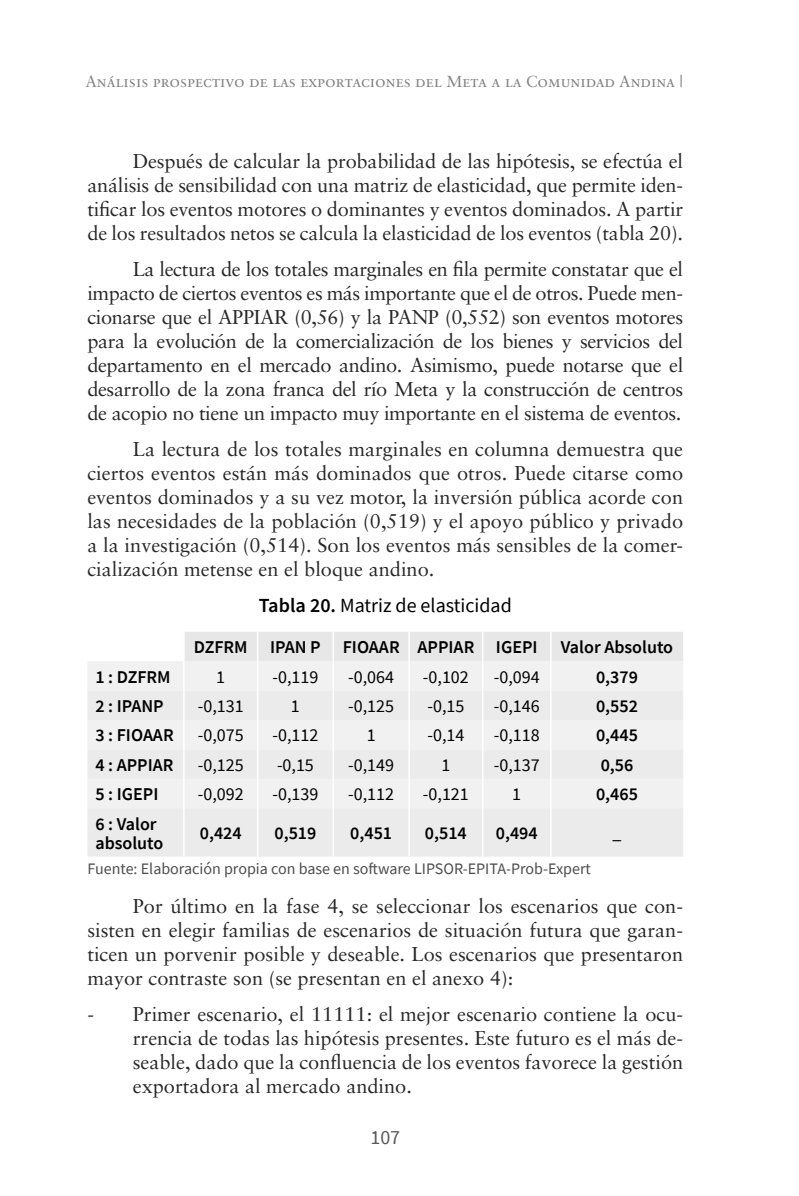
<style>
.page{position:relative;width:799px;height:1196px;background:#fff}
.page>*{position:absolute;margin:0;border:0;box-sizing:border-box;transform-origin:0 0}
.t1{font:20px/24px "Sabon";color:#282828;text-align:justify}
.t2{font:20px "Source Sans Pro";color:#000}
.t3{font:20px "Source Sans Pro";color:#585858}
.t4{font:600 18px/19px "Source Sans Pro";color:#000}
.t5{font:18px "Source Sans Pro";color:#000}
.t6{font:16px "Source Sans Pro";color:#4d4d4d}
.t7{font:16px "Sabon Roman SC";color:#818181}
.s1{font-weight:600}
</style>
<div class="page">
<div style="left:88px;top:661px;width:95px;height:29px;background:#f1f1f1"></div>
<div style="left:87px;top:690px;width:596px;height:166px;background:#ebebeb"></div>
<svg style="left:185px;top:632px;width:498px;height:58px"></svg>
<hr style="left:183px;top:690px;width:1px;height:30px;background:#fff">
<hr style="left:257px;top:690px;width:1px;height:30px;background:#fff">
<hr style="left:332px;top:690px;width:2px;height:30px;background:#fff">
<hr style="left:408px;top:690px;width:2px;height:30px;background:#fff">
<hr style="left:482px;top:690px;width:1px;height:30px;background:#fff">
<hr style="left:550px;top:690px;width:1px;height:30px;background:#fff">
<hr style="left:332px;top:720px;width:2px;height:29px;background:#fff">
<hr style="left:408px;top:720px;width:2px;height:29px;background:#fff">
<svg style="left:183px;top:720px;width:1px;height:58px"></svg>
<svg style="left:257px;top:720px;width:1px;height:58px"></svg>
<hr style="left:332px;top:749px;width:2px;height:29px;background:#fff">
<hr style="left:408px;top:749px;width:2px;height:29px;background:#fff">
<svg style="left:482px;top:720px;width:1px;height:58px"></svg>
<svg style="left:550px;top:720px;width:1px;height:58px"></svg>
<hr style="left:183px;top:778px;width:1px;height:30px;background:#fff">
<hr style="left:257px;top:778px;width:1px;height:30px;background:#fff">
<hr style="left:332px;top:778px;width:2px;height:30px;background:#fff">
<hr style="left:408px;top:778px;width:2px;height:30px;background:#fff">
<hr style="left:482px;top:778px;width:1px;height:30px;background:#fff">
<hr style="left:550px;top:778px;width:1px;height:30px;background:#fff">
<hr style="left:183px;top:808px;width:1px;height:48px;background:#fff">
<hr style="left:257px;top:808px;width:1px;height:48px;background:#fff">
<hr style="left:332px;top:808px;width:2px;height:48px;background:#fff">
<hr style="left:408px;top:808px;width:2px;height:48px;background:#fff">
<hr style="left:482px;top:808px;width:1px;height:48px;background:#fff">
<hr style="left:550px;top:808px;width:1px;height:48px;background:#fff">
<p class="t7" style="left:85px;top:72px;width:599px">Análisis prospectivo de las exportaciones del Meta a la Comunidad Andina |</p>
<p class="t1" style="left:87px;top:149px;width:597px;text-indent:45px">Después de calcular la probabilidad de las hipótesis, se efectúa el análisis de sensibilidad con una matriz de elasticidad, que permite iden&shy;tificar los eventos motores o dominantes y eventos dominados. A partir de los resultados netos se calcula la elasticidad de los eventos (tabla 20).</p>
<p class="t1" style="left:87px;top:257px;width:597px;text-indent:45px">La lectura de los totales marginales en fila permite constatar que el impacto de ciertos eventos es más importante que el de otros. Puede men&shy;cionarse que el APPIAR (0,56) y la PANP (0,552) son eventos motores para la evolución de la comercialización de los bienes y servicios del departamento en el mercado andino. Asimismo, puede notarse que el desarrollo de la zona franca del río Meta y la construcción de centros de acopio no tiene un impacto muy importante en el sistema de eventos.</p>
<p class="t1" style="left:87px;top:437px;width:597px;text-indent:45px">La lectura de los totales marginales en columna demuestra que ciertos eventos están más dominados que otros. Puede citarse como eventos dominados y a su vez motor, la inversión pública acorde con las necesidades de la población (0,519) y el apoyo público y privado a la investigación (0,514). Son los eventos más sensibles de la comer&shy;cialización metense en el bloque andino.</p>
<p class="t2" style="left:259px;top:593px;width:254px"><span class="s1">Tabla 20.</span> Matriz de elasticidad</p>
<p class="t4" style="left:194px;top:637px;width:345px">DZFRM IPAN P FIOAAR APPIAR IGEPI</p>
<p class="t4" style="left:560px;top:637px;width:114px">Valor Absoluto</p>
<p class="t4" style="left:95px;top:667px;width:77px">1 : DZFRM</p>
<p class="t5" style="left:216px;top:665px;width:10px">1</p>
<p class="t5" style="left:272px;top:665px;width:47px">-0,119</p>
<p class="t5" style="left:348px;top:665px;width:47px">-0,064</p>
<p class="t5" style="left:423px;top:665px;width:47px">-0,102</p>
<p class="t5" style="left:493px;top:665px;width:47px">-0,094</p>
<p class="t4" style="left:596px;top:667px;width:43px">0,379</p>
<p class="t4" style="left:95px;top:696px;width:70px">2 : IPANP</p>
<p class="t5" style="left:198px;top:694px;width:47px">-0,131</p>
<p class="t5" style="left:291px;top:694px;width:10px">1</p>
<p class="t5" style="left:348px;top:694px;width:47px">-0,125</p>
<p class="t5" style="left:427px;top:694px;width:38px">-0,15</p>
<p class="t5" style="left:493px;top:694px;width:47px">-0,146</p>
<p class="t4" style="left:596px;top:696px;width:43px">0,552</p>
<p class="t4" style="left:95px;top:725px;width:80px">3 : FIOAAR</p>
<p class="t5" style="left:198px;top:724px;width:47px">-0,075</p>
<p class="t5" style="left:272px;top:724px;width:47px">-0,112</p>
<p class="t5" style="left:366px;top:724px;width:10px">1</p>
<p class="t5" style="left:427px;top:724px;width:38px">-0,14</p>
<p class="t5" style="left:493px;top:724px;width:47px">-0,118</p>
<p class="t4" style="left:596px;top:725px;width:43px">0,445</p>
<p class="t4" style="left:95px;top:755px;width:80px">4 : APPIAR</p>
<p class="t5" style="left:198px;top:753px;width:47px">-0,125</p>
<p class="t5" style="left:277px;top:753px;width:38px">-0,15</p>
<p class="t5" style="left:348px;top:753px;width:47px">-0,149</p>
<p class="t5" style="left:441px;top:753px;width:10px">1</p>
<p class="t5" style="left:493px;top:753px;width:47px">-0,137</p>
<p class="t4" style="left:600px;top:755px;width:34px">0,56</p>
<p class="t4" style="left:95px;top:784px;width:64px">5 : IGEPI</p>
<p class="t5" style="left:198px;top:782px;width:47px">-0,092</p>
<p class="t5" style="left:272px;top:782px;width:47px">-0,139</p>
<p class="t5" style="left:348px;top:782px;width:47px">-0,112</p>
<p class="t5" style="left:423px;top:782px;width:47px">-0,121</p>
<p class="t5" style="left:512px;top:782px;width:10px">1</p>
<p class="t4" style="left:596px;top:784px;width:43px">0,465</p>
<p class="t4" style="left:95px;top:813px;width:69px">6 : Valor absoluto</p>
<p class="t4" style="left:200px;top:823px;width:43px">0,424</p>
<p class="t4" style="left:274px;top:823px;width:43px">0,519</p>
<p class="t4" style="left:350px;top:823px;width:43px">0,451</p>
<p class="t4" style="left:425px;top:823px;width:43px">0,514</p>
<p class="t4" style="left:495px;top:823px;width:43px">0,494</p>
<p class="t4" style="left:612px;top:823px;width:10px">_</p>
<p class="t6" style="left:87px;top:858px;width:505px">Fuente: Elaboración propia con base en software LIPSOR-EPITA-Prob-Expert</p>
<p class="t1" style="left:87px;top:893px;width:597px;text-indent:45px">Por último en la fase 4, se seleccionar los escenarios que con&shy;sisten en elegir familias de escenarios de situación futura que garan&shy;ticen un porvenir posible y deseable. Los escenarios que presentaron mayor contraste son (se presentan en el anexo 4):</p>
<p class="t1" style="left:133px;top:1001px;width:551px;text-indent:-45px">- Primer escenario, el 11111: el mejor escenario contiene la ocu&shy;rrencia de todas las hipótesis presentes. Este futuro es el más de&shy;seable, dado que la confluencia de los eventos favorece la gestión exportadora al mercado andino.</p>
<p class="t3" style="left:370px;top:1124px;width:31px">107</p>
</div>
